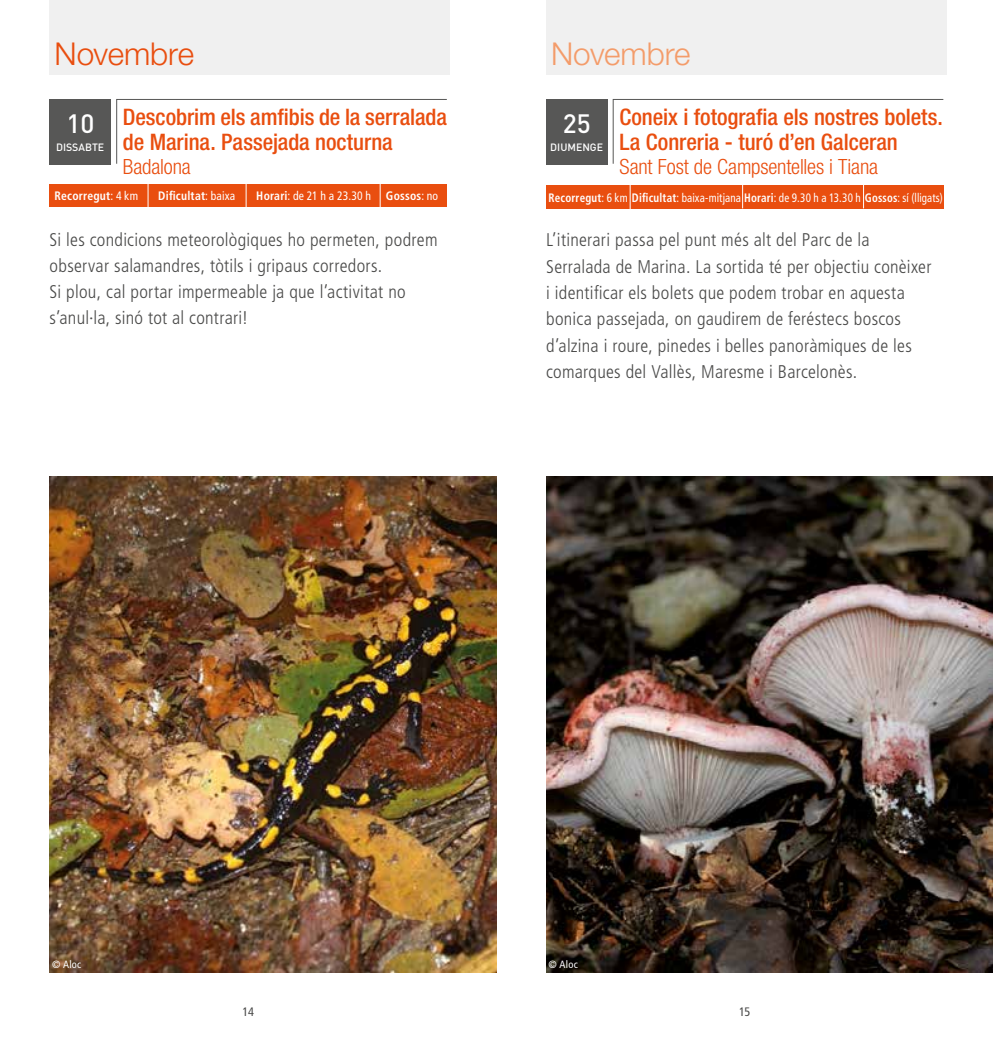
<style>
.page{position:relative;width:993px;height:1042px;background:#fff}
.page>*{position:absolute;margin:0;border:0;box-sizing:border-box;transform-origin:0 0}
.t1{font:300 31.5px "Helvetica Neue LT Std";letter-spacing:-.005em;color:#e94e0f}
.t2{font:300 31.5px "Helvetica Neue LT Std";letter-spacing:-.005em;color:#f49c6a}
.t3{font:500 26.25px "DIN";color:#fff}
.t4{font:500 condensed 22.75px/24.5px "Helvetica Neue LT Std";letter-spacing:-.005em;color:#e94e0f}
.t5{font:300 condensed 21px "Helvetica Neue LT Std";letter-spacing:-.005em;color:#e94e0f}
.t6{font:300 condensed 18.38px/26.2px "Frutiger LT Std";letter-spacing:.015em;color:#4a4a49}
.t7{font:condensed 12.25px "Frutiger LT Std";letter-spacing:.01em;color:#fff;scale:.9 1}
.t8{font:700 condensed 12.25px "Frutiger LT Std";letter-spacing:.02em;color:#fff;scale:.95 1}
.t9{font:condensed 12.25px "Frutiger LT Std";letter-spacing:.01em;color:#fff;scale:.95 1}
.t10{font:condensed 12.25px "Frutiger LT Std";color:#4a4a49}
.t11{font:500 10.5px "DIN";color:#fff}
.t12{font:condensed 10.5px "Frutiger LT Std";letter-spacing:.025em;color:#fff}
.s1{font-weight:400}
.s2{font-weight:700}
</style>
<div class="page">
<div style="left:50px;top:0;width:399px;height:75px;background:#f0f0f0"></div>
<div style="left:50px;top:185px;width:396px;height:22px;background:#e94e0f"></div>
<div style="left:50px;top:99px;width:61px;height:66px;background:#575756"></div>
<svg style="left:116px;top:99px;width:331px;height:65px"></svg>
<img style="left:50px;top:476px;width:446px;height:496px">
<svg style="left:148px;top:184px;width:1px;height:23px"></svg>
<svg style="left:246px;top:184px;width:1px;height:23px"></svg>
<svg style="left:379px;top:184px;width:1px;height:23px"></svg>
<div style="left:546px;top:0;width:399px;height:75px;background:#f0f0f0"></div>
<div style="left:546px;top:186px;width:397px;height:23px;background:#e94e0f"></div>
<div style="left:546px;top:99px;width:61px;height:66px;background:#575756"></div>
<svg style="left:612px;top:99px;width:331px;height:65px"></svg>
<img style="left:546px;top:476px;width:446px;height:496px">
<svg style="left:629px;top:185px;width:1px;height:24px"></svg>
<svg style="left:742px;top:185px;width:1px;height:23px"></svg>
<h1 class="t1" style="left:55px;top:34px;width:141px">Novembre</h1>
<h2 class="t3" style="left:66px;top:107px;width:29px">10</h2>
<p class="t11" style="left:56px;top:141px;width:50px">DISSABTE</p>
<p class="t4" style="left:123px;top:105px;width:325px">Descobrim els amfibis de la serralada de Marina. Passejada nocturna</p>
<p class="t5" style="left:123px;top:155px;width:69px">Badalona</p>
<p class="t8" style="left:55px;top:189px;width:89px">Recorregut<span class="s1">: 4 km</span></p>
<p class="t8" style="left:158px;top:189px;width:82px">Dificultat<span class="s1">: baixa</span></p>
<p class="t9" style="left:256px;top:189px;width:193px"><span class="s2">Horari</span>: de 21 h a 23.30 h <span class="s2">Gossos</span>: no</p>
<p class="t6" style="left:50px;top:226px;width:389px">Si les condicions meteorològiques ho permeten, podrem observar salamandres, tòtils i gripaus corredors.<br>Si plou, cal portar impermeable ja que l’activitat no s’anul·la, sinó tot al contrari!</p>
<h1 class="t2" style="left:551px;top:34px;width:141px">Novembre</h1>
<h2 class="t3" style="left:562px;top:107px;width:29px">25</h2>
<p class="t11" style="left:550px;top:141px;width:54px">DIUMENGE</p>
<p class="t4" style="left:619px;top:105px;width:325px">Coneix i fotografia els nostres bolets.<br>La Conreria - turó d’en Galceran</p>
<p class="t5" style="left:619px;top:155px;width:260px">Sant Fost de Campsentelles i Tiana</p>
<p class="t7" style="left:548px;top:191px;width:439px"><span class="s2">Recorregut</span>: 6 km <span class="s2">Dificultat</span>: baixa-mitjana <span class="s2">Horari</span>: de 9.30 h a 13.30 h <span class="s2">Gossos</span>: sí (lligats)</p>
<p class="t6" style="left:546px;top:227px;width:387px">L’itinerari passa pel punt més alt del Parc de la Serralada de Marina. La sortida té per objectiu conèixer i identificar els bolets que podem trobar en aquesta bonica passejada, on gaudirem de feréstecs boscos d’alzina i roure, pinedes i belles panoràmiques de les comarques del Vallès, Maresme i Barcelonès.</p>
<p class="t12" style="left:52px;top:958px;width:31px">© Aloc</p>
<p class="t12" style="left:548px;top:958px;width:31px">© Aloc</p>
<p class="t10" style="left:242px;top:1005px;width:13px">14</p>
<p class="t10" style="left:738px;top:1005px;width:13px">15</p>
</div>
